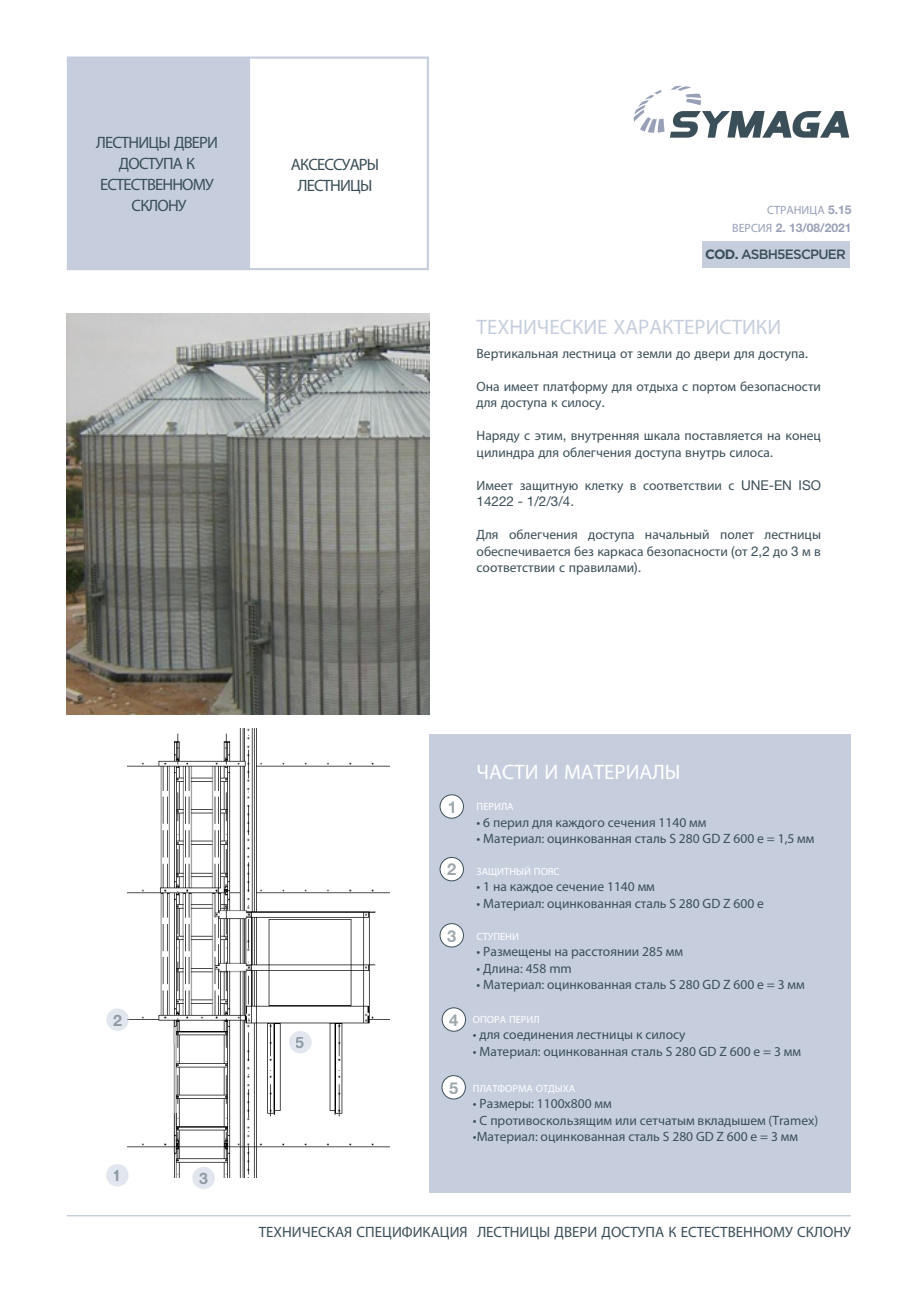
<style>
.page{position:relative;width:919px;height:1289px;background:#fff}
.page>*{position:absolute;margin:0;border:0;box-sizing:border-box;transform-origin:0 0}
.t1{font:21px "Myriad Pro";color:#c6cedd}
.t2{font:21px "Myriad Pro";color:#fff}
.t3{font:16.5px/21px "Myriad Pro";letter-spacing:-.05em;color:#3b4f58;text-align:center}
.t4{font:700 16.5px "Helvetica Neue LT Std";color:#3b4f58}
.t5{font:700 15.9px "Helvetica Neue LT Std";color:#3b4f58}
.t6{font:15px "Myriad Pro";color:#3b4f58}
.t7{font:13.5px/16.5px "Myriad Pro";color:#3b4f58}
.t8{font:500 13.5px "Gotham";letter-spacing:-.06em;color:#3b4f58}
.t9{font:13.5px "Helvetica Neue LT Std";color:#3b4f58}
.t10{font:700 12px "Helvetica Neue LT Std";color:#98a0b8}
.t11{font:12px "Myriad Pro";color:#98a0b8}
.t12{font:10.5px "Myriad Pro";color:#fff}
.s1{font-family:"Helvetica Neue LT Std";font-weight:700}
.s2{font-family:"Myriad Pro";font-weight:400}
.s3{font-weight:700}
.s4{font-family:"Helvetica Neue LT Std"}
</style>
<div class="page">
<hr style="left:67px;top:1214px;width:783px;height:2px;background:#c6cedd">
<div style="left:429px;top:734px;width:421px;height:458px;background:#c6cedd"></div>
<svg style="left:67px;top:56px;width:362px;height:214px;fill:#c6cedd"></svg>
<svg style="left:633px;top:86px;width:216px;height:52px"></svg>
<img style="left:127px;top:728px;width:262px;height:449px">
<div style="left:100px;top:1149px;width:35px;height:32px;background:#fff"></div>
<div style="left:365px;top:1064px;width:35px;height:32px;background:#fff"></div>
<div style="left:440px;top:794px;width:23px;height:24px;background:#fff;border-radius:50%"></div>
<div style="left:439px;top:794px;width:25px;height:24px;border:1px solid #3b4f58;border-radius:50%"></div>
<div style="left:440px;top:857px;width:23px;height:23px;background:#fff;border-radius:50%"></div>
<div style="left:439px;top:857px;width:25px;height:24px;border:1px solid #3b4f58;border-radius:50%"></div>
<div style="left:440px;top:923px;width:23px;height:24px;background:#fff;border-radius:50%"></div>
<div style="left:439px;top:923px;width:25px;height:24px;border:1px solid #3b4f58;border-radius:50%"></div>
<div style="left:442px;top:1007px;width:23px;height:24px;background:#fff;border-radius:50%"></div>
<div style="left:441px;top:1007px;width:25px;height:24px;border:1px solid #3b4f58;border-radius:50%"></div>
<div style="left:442px;top:1075px;width:23px;height:23px;background:#fff;border-radius:50%"></div>
<div style="left:441px;top:1075px;width:24px;height:24px;border:1px solid #3b4f58;border-radius:50%"></div>
<div style="left:106px;top:1163px;width:23px;height:23px;background:#e2e6ee;border-radius:50%"></div>
<div style="left:106px;top:1008px;width:23px;height:22px;background:#e2e6ee;border-radius:50%"></div>
<div style="left:192px;top:1166px;width:23px;height:23px;background:#e2e6ee;border-radius:50%"></div>
<div style="left:289px;top:1030px;width:23px;height:23px;background:#e2e6ee;border-radius:50%"></div>
<img style="left:67px;top:314px;width:362px;height:400px">
<div style="left:701px;top:242px;width:148px;height:26px;background:#c6cedd"></div>
<p class="t3" style="left:96px;top:131px;width:123px">ЛЕСТНИЦЫ ДВЕРИ<br>ДОСТУПА К<br>ЕСТЕСТВЕННОМУ<br>СКЛОНУ</p>
<p class="t3" style="left:291px;top:154px;width:90px">АКСЕССУАРЫ<br>ЛЕСТНИЦЫ</p>
<p class="t11" style="left:767px;top:202px;width:86px">СТРАНИЦА <span class="s1">5.15</span></p>
<p class="t10" style="left:732px;top:220px;width:121px"><span class="s2">ВЕРСИЯ</span> 2. 13/08/2021</p>
<p class="t8" style="left:705px;top:245px;width:142px"><span class="s3">COD.</span> ASBH5ESCPUER</p>
<h1 class="t1" style="left:476px;top:314px;width:306px">ТЕХНИЧЕСКИЕ ХАРАКТЕРИСТИКИ</h1>
<p class="t7" style="left:476px;top:345px;width:333px">Вертикальная лестница от земли до двери для доступа<span class="s4">.</span></p>
<p class="t7" style="left:476px;top:378px;width:346px">Она имеет платформу для отдыха с портом безопасности для доступа к силосу<span class="s4">.</span></p>
<p class="t7" style="left:476px;top:427px;width:346px">Наряду с этим<span class="s4">,</span> внутренняя шкала поставляется на конец цилиндра для облегчения доступа внутрь силоса<span class="s4">.</span></p>
<p class="t7" style="left:476px;top:476px;width:346px">Имеет защитную клетку в соответствии с <span class="s4">UNE-EN ISO</span></p>
<p class="t9" style="left:476px;top:493px;width:99px">14222 - 1/2/3/4.</p>
<p class="t7" style="left:476px;top:526px;width:346px;text-align:justify">Для облегчения доступа начальный полет лестницы обеспечивается без каркаса безопасности <span class="s4">(</span>от <span class="s4">2,2</span> до <span class="s4">3</span> м в соответствии с правилами<span class="s4">).</span></p>
<p class="t5" style="left:113px;top:1010px;width:10px">2</p>
<p class="t5" style="left:113px;top:1165px;width:10px">1</p>
<p class="t5" style="left:199px;top:1168px;width:10px">3</p>
<p class="t5" style="left:296px;top:1032px;width:10px">5</p>
<h1 class="t2" style="left:476px;top:759px;width:205px">ЧАСТИ И МАТЕРИАЛЫ</h1>
<p class="t4" style="left:447px;top:796px;width:11px">1</p>
<p class="t12" style="left:476px;top:800px;width:39px">ПЕРИЛА</p>
<p class="t7" style="left:476px;top:813px;width:231px">• 6 перил для каждого сечения 1140 мм</p>
<p class="t7" style="left:476px;top:830px;width:339px">• Материал: оцинкованная сталь S 280 GD Z 600 е = 1,5 мм</p>
<p class="t4" style="left:447px;top:859px;width:11px">2</p>
<p class="t12" style="left:476px;top:864px;width:85px">ЗАЩИТНЫЙ ПОЯС</p>
<p class="t7" style="left:476px;top:878px;width:180px">• 1 на каждое сечение 1140 мм</p>
<p class="t7" style="left:476px;top:894px;width:289px">• Материал: оцинкованная сталь S 280 GD Z 600 е</p>
<p class="t4" style="left:447px;top:925px;width:11px">3</p>
<p class="t12" style="left:476px;top:929px;width:44px">СТУПЕНИ</p>
<p class="t7" style="left:476px;top:943px;width:208px">• Размещены на расстоянии 285 мм</p>
<p class="t7" style="left:476px;top:959px;width:97px">• Длина: 458 mm</p>
<p class="t7" style="left:476px;top:976px;width:329px">• Материал: оцинкованная сталь S 280 GD Z 600 е = 3 мм</p>
<p class="t4" style="left:449px;top:1009px;width:11px">4</p>
<p class="t4" style="left:449px;top:1077px;width:11px">5</p>
<p class="t12" style="left:473px;top:1012px;width:68px">ОПОРА ПЕРИЛ</p>
<p class="t7" style="left:473px;top:1026px;width:214px">• для соединения лестницы к силосу</p>
<p class="t7" style="left:473px;top:1042px;width:329px">• Материал: оцинкованная сталь S 280 GD Z 600 е = 3 мм</p>
<p class="t12" style="left:473px;top:1081px;width:104px">ПЛАТФОРМА ОТДЫХА</p>
<p class="t7" style="left:473px;top:1095px;width:140px">• Размеры: 1100x800 мм</p>
<p class="t7" style="left:473px;top:1111px;width:347px">• С противоскользящим или сетчатым вкладышем (Tramex)</p>
<p class="t7" style="left:473px;top:1128px;width:327px">•Материал: оцинкованная сталь S 280 GD Z 600 е = 3 мм</p>
<p class="t6" style="left:259px;top:1222px;width:593px">ТЕХНИЧЕСКАЯ СПЕЦИФИКАЦИЯ ЛЕСТНИЦЫ ДВЕРИ ДОСТУПА К ЕСТЕСТВЕННОМУ СКЛОНУ</p>
</div>
